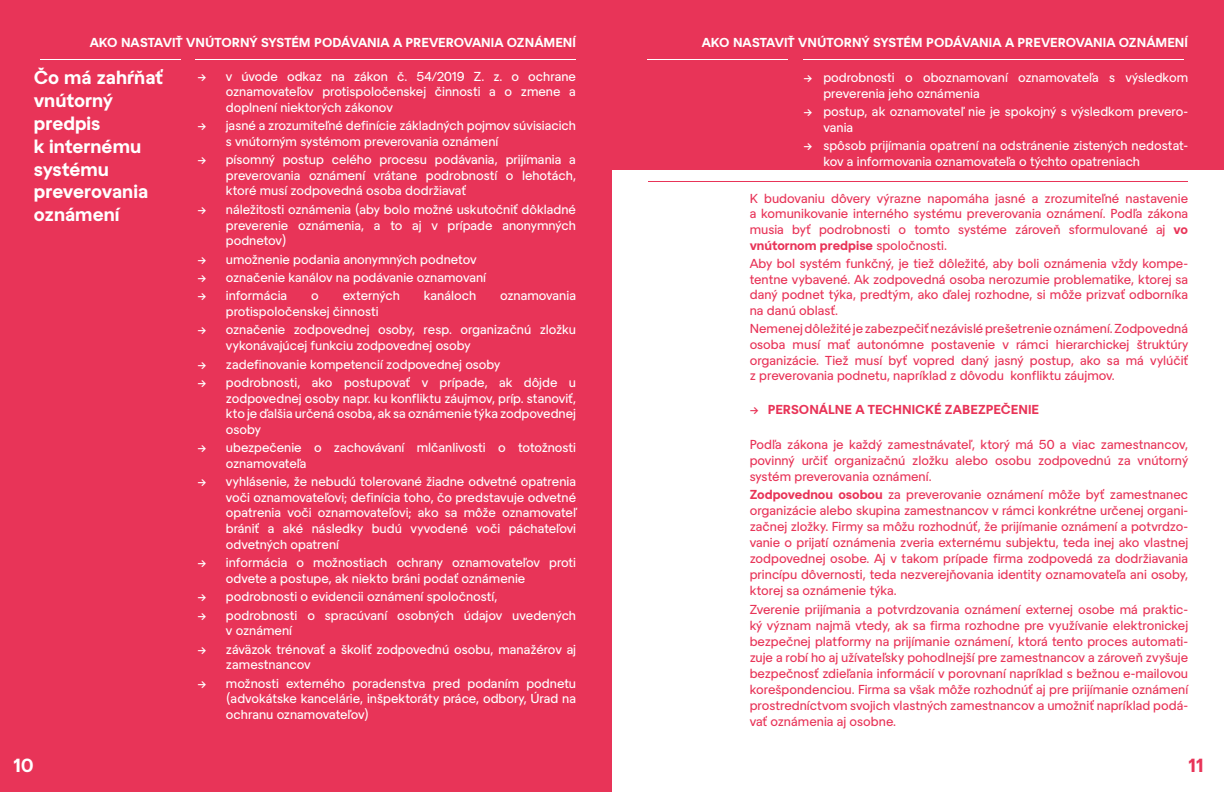
<style>
.page{position:relative;width:1224px;height:792px;background:#fff}
.page>*{position:absolute;margin:0;border:0;box-sizing:border-box;transform-origin:0 0}
.t1{font:700 19px/22.8px "Deto Grotesk";color:#fff}
.t2{font:700 19px "Deto Grotesk";color:#e83458}
.t3{font:13px/15.6px "Deto Grotesk";color:#fff}
.t4{font:13px/16px "Deto Grotesk";color:#e83458;text-align:justify}
.t5{font:700 13px "Deto Grotesk";letter-spacing:-.005em;color:#fff}
.t6{font:700 13px "Deto Grotesk";letter-spacing:.005em;color:#e83458}
.s1{font-weight:700}
.s2{font-weight:400}
</style>
<div class="page">
<div style="left:0;top:0;width:612px;height:792px;background:#e83458"></div>
<hr style="left:40px;top:59px;width:141px;height:1px;background:#fff">
<hr style="left:195px;top:59px;width:381px;height:1px;background:#fff">
<div style="left:612px;top:0;width:612px;height:170px;background:#e83458"></div>
<hr style="left:648px;top:181px;width:540px;height:1px;background:#e83458">
<hr style="left:647px;top:59px;width:141px;height:1px;background:#fff">
<hr style="left:803px;top:59px;width:380px;height:1px;background:#fff">
<p class="t5" style="left:90px;top:34px;width:488px">AKO NASTAVIŤ VNÚTORNÝ SYSTÉM PODÁVANIA A PREVEROVANIA OZNÁMENÍ</p>
<p class="t5" style="left:702px;top:34px;width:488px">AKO NASTAVIŤ VNÚTORNÝ SYSTÉM PODÁVANIA A PREVEROVANIA OZNÁMENÍ</p>
<p class="t3" style="left:226px;top:67px;width:352px;text-align:justify;text-indent:-28px">→ v úvode odkaz na zákon č. 54/2019 Z. z. o ochrane oznamovateľov protispoločenskej činnosti a o zmene a doplnení niektorých zákonov</p>
<p class="t3" style="left:226px;top:117px;width:352px;text-indent:-28px">→ jasné a zrozumiteľné definície základných pojmov súvisiacich s vnútorným systémom preverovania oznámení</p>
<p class="t3" style="left:226px;top:151px;width:352px;text-align:justify;text-indent:-28px">→ písomný postup celého procesu podávania, prijímania a preverovania oznámení vrátane podrobností o lehotách, ktoré musí zodpovedná osoba dodržiavať</p>
<p class="t3" style="left:226px;top:200px;width:352px;text-align:justify;text-indent:-28px">→ náležitosti oznámenia (aby bolo možné uskutočniť dôkladné preverenie oznámenia, a to aj v prípade anonymných podnetov)</p>
<p class="t3" style="left:197px;top:250px;width:281px">→ umožnenie podania anonymných podnetov</p>
<p class="t3" style="left:197px;top:269px;width:290px">→ označenie kanálov na podávanie oznamovaní</p>
<p class="t3" style="left:198px;top:287px;width:91px">→ informácia</p>
<p class="t3" style="left:311px;top:287px;width:9px">o</p>
<p class="t3" style="left:343px;top:287px;width:59px">externých</p>
<p class="t3" style="left:424px;top:287px;width:54px">kanáloch</p>
<p class="t3" style="left:500px;top:287px;width:77px">oznamovania</p>
<p class="t3" style="left:226px;top:303px;width:154px">protispoločenskej činnosti</p>
<p class="t3" style="left:226px;top:321px;width:352px;text-indent:-28px">→ označenie zodpovednej osoby, resp. organizačnú zložku vykonávajúcej funkciu zodpovednej osoby</p>
<p class="t3" style="left:198px;top:355px;width:304px">→ zadefinovanie kompetencií zodpovednej osoby</p>
<p class="t3" style="left:226px;top:373px;width:352px;text-align:justify;text-indent:-28px">→ podrobnosti, ako postupovať v prípade, ak dôjde u zodpovednej osoby napr. ku konfliktu záujmov, príp. stanoviť, kto je ďalšia určená osoba, ak sa oznámenie týka zodpovednej osoby</p>
<p class="t3" style="left:226px;top:439px;width:352px;text-indent:-28px">→ ubezpečenie o zachovávaní mlčanlivosti o totožnosti oznamovateľa</p>
<p class="t3" style="left:226px;top:473px;width:352px;text-align:justify;text-indent:-28px">→ vyhlásenie, že nebudú tolerované žiadne odvetné opatrenia voči oznamovateľovi; definícia toho, čo predstavuje odvetné opatrenia voči oznamovateľovi; ako sa môže oznamovateľ brániť a aké následky budú vyvodené voči páchateľovi odvetných opatrení</p>
<p class="t3" style="left:226px;top:554px;width:352px;text-indent:-28px">→ informácia o možnostiach ochrany oznamovateľov proti odvete a postupe, ak niekto bráni podať oznámenie</p>
<p class="t3" style="left:198px;top:588px;width:301px">→ podrobnosti o evidencii oznámení spoločností,</p>
<p class="t3" style="left:226px;top:606px;width:352px;text-indent:-28px">→ podrobnosti o spracúvaní osobných údajov uvedených v oznámení</p>
<p class="t3" style="left:226px;top:640px;width:352px;text-indent:-28px">→ záväzok trénovať a školiť zodpovednú osobu, manažérov aj zamestnancov</p>
<p class="t3" style="left:226px;top:674px;width:352px;text-align:justify;text-indent:-28px">→ možnosti externého poradenstva pred podaním podnetu (advokátske kancelárie, inšpektoráty práce, odbory, Úrad na ochranu oznamovateľov)</p>
<h1 class="t1" style="left:34px;top:65px;width:131px">Čo má zahŕňať vnútorný predpis<br>k internému systému preverovania oznámení</h1>
<p class="t3" style="left:823px;top:69px;width:366px;text-indent:-20px">→ podrobnosti o oboznamovaní oznamovateľa s výsledkom preverenia jeho oznámenia</p>
<p class="t3" style="left:823px;top:103px;width:366px;text-indent:-20px">→ postup, ak oznamovateľ nie je spokojný s výsledkom prevero&shy;vania</p>
<p class="t3" style="left:823px;top:137px;width:366px;text-indent:-20px">→ spôsob prijímania opatrení na odstránenie zistených nedostat&shy;kov a informovania oznamovateľa o týchto opatreniach</p>
<p class="t4" style="left:750px;top:189px;width:440px;line-height:15.6px">K budovaniu dôvery výrazne napomáha jasné a zrozumiteľné nastavenie a komunikovanie interného systému preverovania oznámení. Podľa zákona musia byť podrobnosti o tomto systéme zároveň sformulované aj <span class="s1">vo vnútornom predpise</span> spoločnosti.</p>
<p class="t4" style="left:750px;top:255px;width:440px;line-height:15.6px">Aby bol systém funkčný, je tiež dôležité, aby boli oznámenia vždy kompe&shy;tentne vybavené. Ak zodpovedná osoba nerozumie problematike, ktorej sa daný podnet týka, predtým, ako ďalej rozhodne, si môže prizvať odborníka na danú oblasť.</p>
<p class="t4" style="left:750px;top:320px;width:440px;line-height:15.6px">Nemenej dôležité je zabezpečiť nezávislé prešetrenie oznámení. Zodpovedná osoba musí mať autonómne postavenie v rámci hierarchickej štruktúry organizácie. Tiež musí byť vopred daný jasný postup, ako sa má vylúčiť z preverovania podnetu, napríklad z dôvodu konfliktu záujmov.</p>
<p class="t6" style="left:750px;top:401px;width:291px"><span class="s2">→</span> PERSONÁLNE A TECHNICKÉ ZABEZPEČENIE</p>
<p class="t4" style="left:750px;top:435px;width:440px">Podľa zákona je každý zamestnávateľ, ktorý má 50 a viac zamestnancov, povinný určiť organizačnú zložku alebo osobu zodpovednú za vnútorný systém preverovania oznámení.</p>
<p class="t4" style="left:750px;top:486px;width:440px"><span class="s1">Zodpovednou osobou</span> za preverovanie oznámení môže byť zamestnanec organizácie alebo skupina zamestnancov v rámci konkrétne určenej organi&shy;začnej zložky. Firmy sa môžu rozhodnúť, že prijímanie oznámení a potvrdzo&shy;vanie o prijatí oznámenia zveria externému subjektu, teda inej ako vlastnej zodpovednej osobe. Aj v takom prípade firma zodpovedá za dodržiavania princípu dôvernosti, teda nezverejňovania identity oznamovateľa ani osoby, ktorej sa oznámenie týka.</p>
<p class="t4" style="left:750px;top:601px;width:440px">Zverenie prijímania a potvrdzovania oznámení externej osobe má praktic&shy;ký význam najmä vtedy, ak sa firma rozhodne pre využívanie elektronickej bezpečnej platformy na prijímanie oznámení, ktorá tento proces automati&shy;zuje a robí ho aj užívateľsky pohodlnejší pre zamestnancov a zároveň zvyšuje bezpečnosť zdieľania informácií v porovnaní napríklad s bežnou e-mailovou korešpondenciou. Firma sa však môže rozhodnúť aj pre prijímanie oznámení prostredníctvom svojich vlastných zamestnancov a umožniť napríklad podá&shy;vať oznámenia aj osobne.</p>
<h1 class="t1" style="left:13px;top:753px;width:22px">10</h1>
<h1 class="t2" style="left:1188px;top:752px;width:18px">11</h1>
</div>
